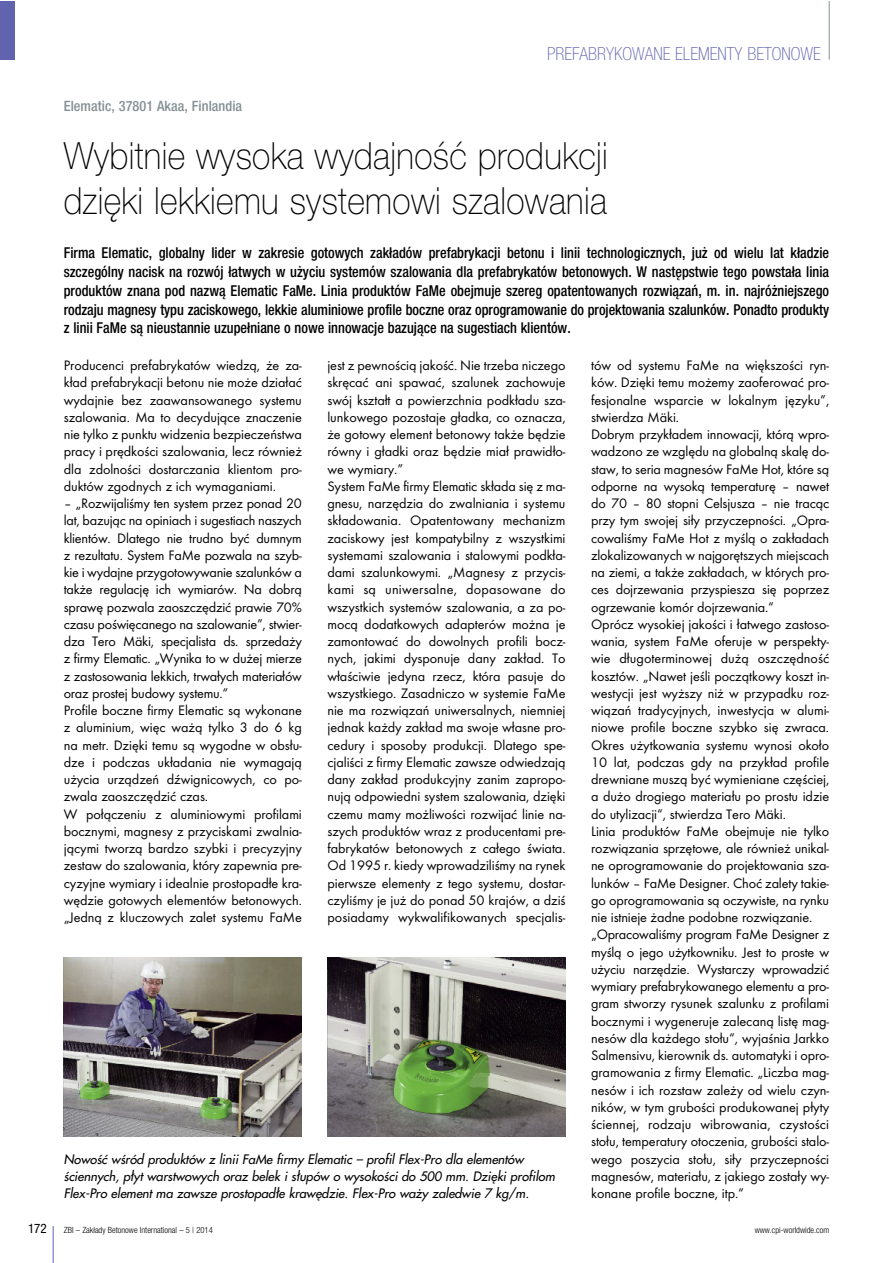
<style>
.page{position:relative;width:893px;height:1263px;background:#fff}
.page>*{position:absolute;margin:0;border:0;box-sizing:border-box;transform-origin:0 0}
.t1{font:100 37.5px/45px "Helvetica Neue";letter-spacing:.01em;color:#000;scale:.9 1}
.t2{font:18px "Helvetica Neue Thin Cond";color:#6163af}
.t3{font:15px/18.8px "Helvetica Neue Medium Cond";color:#000;text-align:justify;scale:.95 1}
.t4{font:14.25px/17.2px "Futura TCE";letter-spacing:-.005em;color:#000}
.t5{font:14.25px "Helvetica Neue Medium Cond";letter-spacing:.005em;color:#859094}
.t6{font:13.05px "Helvetica Neue Condensed";color:#000}
.t7{font:italic 12.75px/17.2px "Futura";color:#000}
.t8{font:8.55px "Helvetica Neue Light Cond";color:#000}
</style>
<div class="page">
<hr style="left:53px;top:1226px;width:1px;height:37px;background:#6163af">
<hr style="left:829px;top:1px;width:1px;height:59px;background:#859094">
<div style="left:0;top:1px;width:15px;height:59px;background:#6163af"></div>
<img style="left:64px;top:957px;width:238px;height:179px">
<img style="left:327px;top:957px;width:239px;height:179px">
<p class="t2" style="left:547px;top:43px;width:275px">PREFABRYKOWANE ELEMENTY BETONOWE</p>
<p class="t5" style="left:64px;top:98px;width:180px">Elematic, 37801 Akaa, Finlandia</p>
<h1 class="t1" style="left:64px;top:133px;width:606px">Wybitnie wysoka wydajność produkcji dzięki lekkiemu systemowi szalowania</h1>
<p class="t3" style="left:64px;top:243px;width:807px">Firma Elematic, globalny lider w zakresie gotowych zakładów prefabrykacji betonu i linii technologicznych, już od wielu lat kładzie szczególny nacisk na rozwój łatwych w użyciu systemów szalowania dla prefabrykatów betonowych. W następstwie tego powstała linia produktów znana pod nazwą Elematic FaMe. Linia produktów FaMe obejmuje szereg opatentowanych rozwiązań, m. in. najróżniejszego rodzaju magnesy typu zaciskowego, lekkie aluminiowe profile boczne oraz oprogramowanie do projektowania szalunków. Ponadto produkty z linii FaMe są nieustannie uzupełniane o nowe innowacje bazujące na sugestiach klientów.</p>
<p class="t4" style="left:64px;top:357px;width:240px;text-align:justify">Producenci prefabrykatów wiedzą, że za&shy;kład prefabrykacji betonu nie może działać wydajnie bez zaawansowanego systemu szalowania. Ma to decydujące znaczenie nie tylko z punktu widzenia bezpieczeństwa pracy i prędkości szalowania, lecz również dla zdolności dostarczania klientom pro&shy;duktów zgodnych z ich wymaganiami.</p>
<p class="t4" style="left:64px;top:495px;width:240px">– „Rozwijaliśmy ten system przez ponad 20 lat, bazując na opiniach i sugestiach naszych klientów. Dlatego nie trudno być dumnym z rezultatu. System FaMe pozwala na szyb&shy;kie i wydajne przygotowywanie szalunków a także regulację ich wymiarów. Na dobrą sprawę pozwala zaoszczędzić prawie 70% czasu poświęcanego na szalowanie”, stwier&shy;dza Tero Mäki, specjalista ds. sprzedaży z firmy Elematic. „Wynika to w dużej mierze z zastosowania lekkich, trwałych materiałów oraz prostej budowy systemu.“<br>Profile boczne firmy Elematic są wykonane z aluminium, więc ważą tylko 3 do 6 kg na metr. Dzięki temu są wygodne w obsłu&shy;dze i podczas układania nie wymagają użycia urządzeń dźwignicowych, co po&shy;zwala zaoszczędzić czas.<br>W połączeniu z aluminiowymi profilami bocznymi, magnesy z przyciskami zwalnia&shy;jącymi tworzą bardzo szybki i precyzyjny zestaw do szalowania, który zapewnia pre&shy;cyzyjne wymiary i idealnie prostopadłe kra&shy;wędzie gotowych elementów betonowych. „Jedną z kluczowych zalet systemu FaMe</p>
<p class="t4" style="left:327px;top:357px;width:240px">jest z pewnością jakość. Nie trzeba niczego skręcać ani spawać, szalunek zachowuje swój kształt a powierzchnia podkładu sza&shy;lunkowego pozostaje gładka, co oznacza, że gotowy element betonowy także będzie równy i gładki oraz będzie miał prawidło&shy;we wymiary.”<br>System FaMe firmy Elematic składa się z ma&shy;gnesu, narzędzia do zwalniania i systemu składowania. Opatentowany mechanizm zaciskowy jest kompatybilny z wszystkimi systemami szalowania i stalowymi podkła&shy;dami szalunkowymi. „Magnesy z przycis&shy;kami są uniwersalne, dopasowane do wszystkich systemów szalowania, a za po&shy;mocą dodatkowych adapterów można je zamontować do dowolnych profili bocz&shy;nych, jakimi dysponuje dany zakład. To właściwie jedyna rzecz, która pasuje do wszystkiego. Zasadniczo w systemie FaMe nie ma rozwiązań uniwersalnych, niemniej jednak każdy zakład ma swoje własne pro&shy;cedury i sposoby produkcji. Dlatego spe&shy;cjaliści z firmy Elematic zawsze odwiedzają dany zakład produkcyjny zanim zapropo&shy;nują odpowiedni system szalowania, dzięki czemu mamy możliwości rozwijać linie na&shy;szych produktów wraz z producentami pre&shy;fabrykatów betonowych z całego świata.<br>Od 1995 r. kiedy wprowadziliśmy na rynek pierwsze elementy z tego systemu, dostar&shy;czyliśmy je już do ponad 50 krajów, a dziś posiadamy wykwalifikowanych specjalis-</p>
<p class="t4" style="left:591px;top:357px;width:240px">tów od systemu FaMe na większości ryn&shy;ków. Dzięki temu możemy zaoferować pro&shy;fesjonalne wsparcie w lokalnym języku”, stwierdza Mäki.<br>Dobrym przykładem innowacji, którą wpro&shy;wadzono ze względu na globalną skalę do&shy;staw, to seria magnesów FaMe Hot, które są odporne na wysoką temperaturę – nawet do 70 – 80 stopni Celsjusza – nie tracąc przy tym swojej siły przyczepności. „Opra&shy;cowaliśmy FaMe Hot z myślą o zakładach zlokalizowanych w najgorętszych miejscach na ziemi, a także zakładach, w których pro&shy;ces dojrzewania przyspiesza się poprzez ogrzewanie komór dojrzewania.“<br>Oprócz wysokiej jakości i łatwego zastoso&shy;wania, system FaMe oferuje w perspekty&shy;wie długoterminowej dużą oszczędność kosztów. „Nawet jeśli początkowy koszt in&shy;westycji jest wyższy niż w przypadku roz&shy;wiązań tradycyjnych, inwestycja w alumi&shy;niowe profile boczne szybko się zwraca.<br>Okres użytkowania systemu wynosi około 10 lat, podczas gdy na przykład profile drewniane muszą być wymieniane częściej, a dużo drogiego materiału po prostu idzie do utylizacji“, stwierdza Tero Mäki.<br>Linia produktów FaMe obejmuje nie tylko rozwiązania sprzętowe, ale również unikal&shy;ne oprogramowanie do projektowania sza&shy;lunków – FaMe Designer. Choć zalety takie&shy;go oprogramowania są oczywiste, na rynku nie istnieje żadne podobne rozwiązanie. „Opracowaliśmy program FaMe Designer z myślą o jego użytkowniku. Jest to proste w użyciu narzędzie. Wystarczy wprowadzić wymiary prefabrykowanego elementu a pro&shy;gram stworzy rysunek szalunku z profilami bocznymi i wygeneruje zalecaną listę mag&shy;nesów dla każdego stołu“, wyjaśnia Jarkko Salmensivu, kierownik ds. automatyki i opro&shy;gramowania z firmy Elematic. „Liczba mag&shy;nesów i ich rozstaw zależy od wielu czyn&shy;ników, w tym grubości produkowanej płyty ściennej, rodzaju wibrowania, czystości stołu, temperatury otoczenia, grubości stalo&shy;wego poszycia stołu, siły przyczepności magnesów, materiału, z jakiego zostały wy&shy;konane profile boczne, itp.“</p>
<p class="t7" style="left:64px;top:1150px;width:493px">Nowość wśród produktów z linii FaMe firmy Elematic – profil Flex-Pro dla elementów ściennych, płyt warstwowych oraz belek i słupów o wysokości do 500 mm. Dzięki profilom<br>Flex-Pro element ma zawsze prostopadłe krawędzie. Flex-Pro waży zaledwie 7 kg/m.</p>
<p class="t6" style="left:28px;top:1220px;width:20px">172</p>
<p class="t8" style="left:64px;top:1224px;width:151px">ZBI – Zakłady Betonowe International – 5 | 2014</p>
<p class="t8" style="left:755px;top:1224px;width:76px">www.cpi-worldwide.com</p>
</div>
